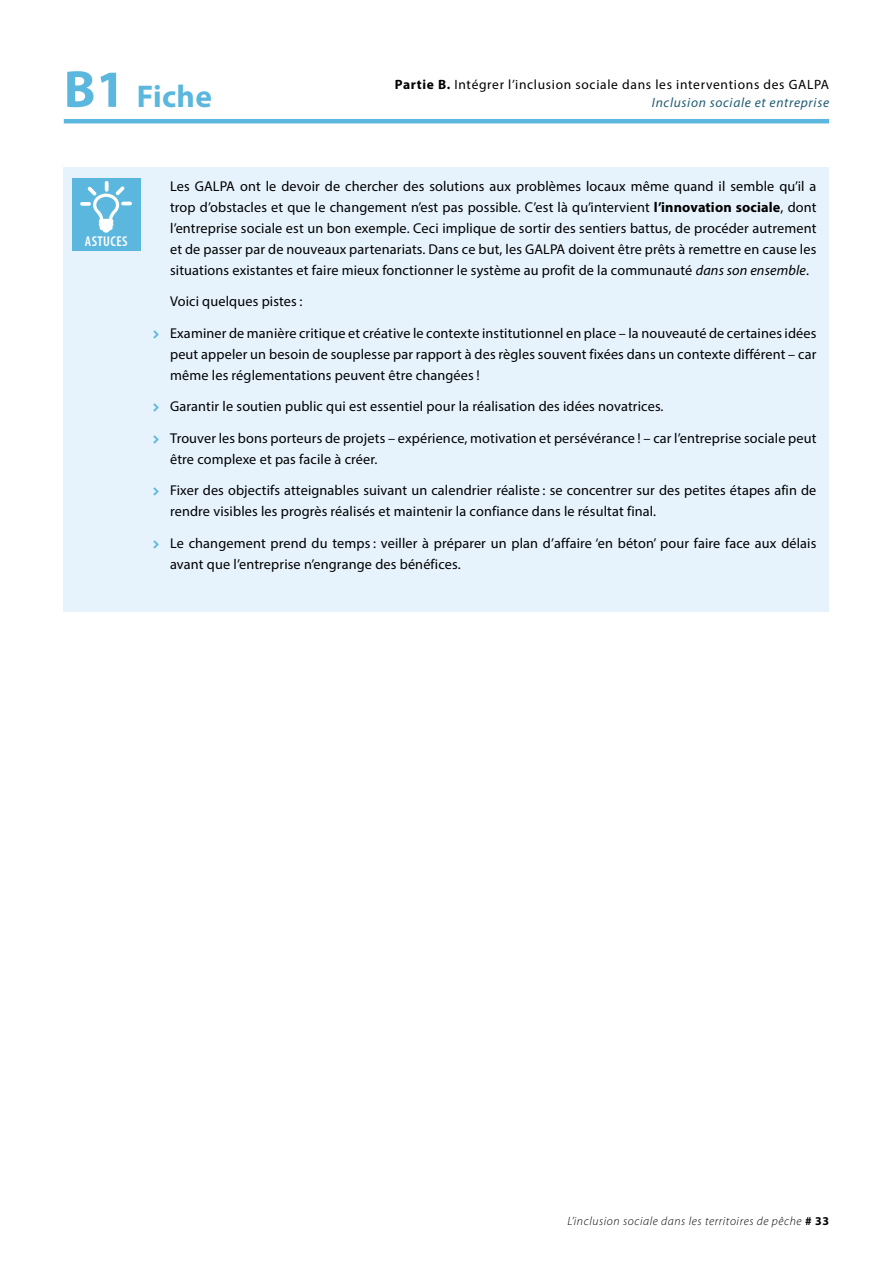
<style>
.page{position:relative;width:893px;height:1263px;background:#fff}
.page>*{position:absolute;margin:0;border:0;box-sizing:border-box;transform-origin:0 0}
.t1{font:700 31.5px "Myriad Pro";letter-spacing:.01em;color:#5cb7de}
.t2{font:14.25px/21px "Myriad Pro";letter-spacing:.01em;color:#000}
.t3{font:600 condensed 14.25px "Myriad Pro";letter-spacing:.03em;color:#fff}
.t4{font:13.5px "Myriad Pro";letter-spacing:.05em;color:#000}
.t5{font:italic 13.5px "Myriad Pro";letter-spacing:.05em;color:#225d75}
.t6{font:italic 300 12px "Myriad Pro";letter-spacing:.05em;color:#000}
.s1{font-size:52.5px}
.s2{font-weight:700}
.s3{font-style:italic}
.s4{font-weight:700;font-style:normal}
</style>
<div class="page">
<hr style="left:64px;top:119px;width:765px;height:4px;background:#5cb7de">
<div style="left:64px;top:167px;width:765px;height:120px;background:#e6f2fc"></div>
<div style="left:64px;top:283px;width:765px;height:35px;background:#e6f2fc"></div>
<div style="left:64px;top:314px;width:765px;height:78px;background:#e6f2fc"></div>
<div style="left:64px;top:388px;width:765px;height:35px;background:#e6f2fc"></div>
<div style="left:64px;top:419px;width:765px;height:57px;background:#e6f2fc"></div>
<div style="left:64px;top:472px;width:765px;height:56px;background:#e6f2fc"></div>
<div style="left:64px;top:524px;width:765px;height:57px;background:#e6f2fc"></div>
<div style="left:64px;top:577px;width:765px;height:35px;background:#e6f2fc"></div>
<div style="left:72px;top:178px;width:68px;height:72px;background:#5cb7de"></div>
<svg style="left:82px;top:183px;width:48px;height:50px"></svg>
<h1 class="t1" style="left:64px;top:76px;width:150px"><span class="s1">B1</span> Fiche</h1>
<p class="t4" style="left:395px;top:76px;width:436px"><span class="s2">Partie B.</span> Intégrer l’inclusion sociale dans les interventions des GALPA</p>
<p class="t5" style="left:652px;top:94px;width:179px">Inclusion sociale et entreprise</p>
<p class="t3" style="left:85px;top:233px;width:44px">ASTUCES</p>
<p class="t2" style="left:170px;top:175px;width:648px;text-align:justify">Les GALPA ont le devoir de chercher des solutions aux problèmes locaux même quand il semble qu’il a trop d’obstacles et que le changement n’est pas possible. C’est là qu’intervient <span class="s2">l’innovation sociale</span>, dont l’entreprise sociale est un bon exemple. Ceci implique de sortir des sentiers battus, de procéder autrement et de passer par de nouveaux partenariats. Dans ce but, les GALPA doivent être prêts à remettre en cause les situations existantes et faire mieux fonctionner le système au profit de la communauté <span class="s3">dans son ensemble</span>.</p>
<p class="t2" style="left:170px;top:291px;width:134px">Voici quelques pistes :</p>
<p class="t2" style="left:170px;top:322px;width:648px;text-align:justify">Examiner de manière critique et créative le contexte institutionnel en place – la nouveauté de certaines idées peut appeler un besoin de souplesse par rapport à des règles souvent fixées dans un contexte différent – car même les réglementations peuvent être changées !</p>
<p class="t2" style="left:170px;top:395px;width:495px">Garantir le soutien public qui est essentiel pour la réalisation des idées novatrices.</p>
<p class="t2" style="left:170px;top:427px;width:648px">Trouver les bons porteurs de projets – expérience, motivation et persévérance ! – car l’entreprise sociale peut être complexe et pas facile à créer.</p>
<p class="t2" style="left:170px;top:479px;width:648px">Fixer des objectifs atteignables suivant un calendrier réaliste : se concentrer sur des petites étapes afin de rendre visibles les progrès réalisés et maintenir la confiance dans le résultat final.</p>
<p class="t2" style="left:170px;top:532px;width:648px">Le changement prend du temps : veiller à préparer un plan d’affaire ‘en béton’ pour faire face aux délais avant que l’entreprise n’engrange des bénéfices.</p>
<p class="t6" style="left:568px;top:1214px;width:263px">L’inclusion sociale dans les territoires de pêche <span class="s4"># 33</span></p>
</div>
